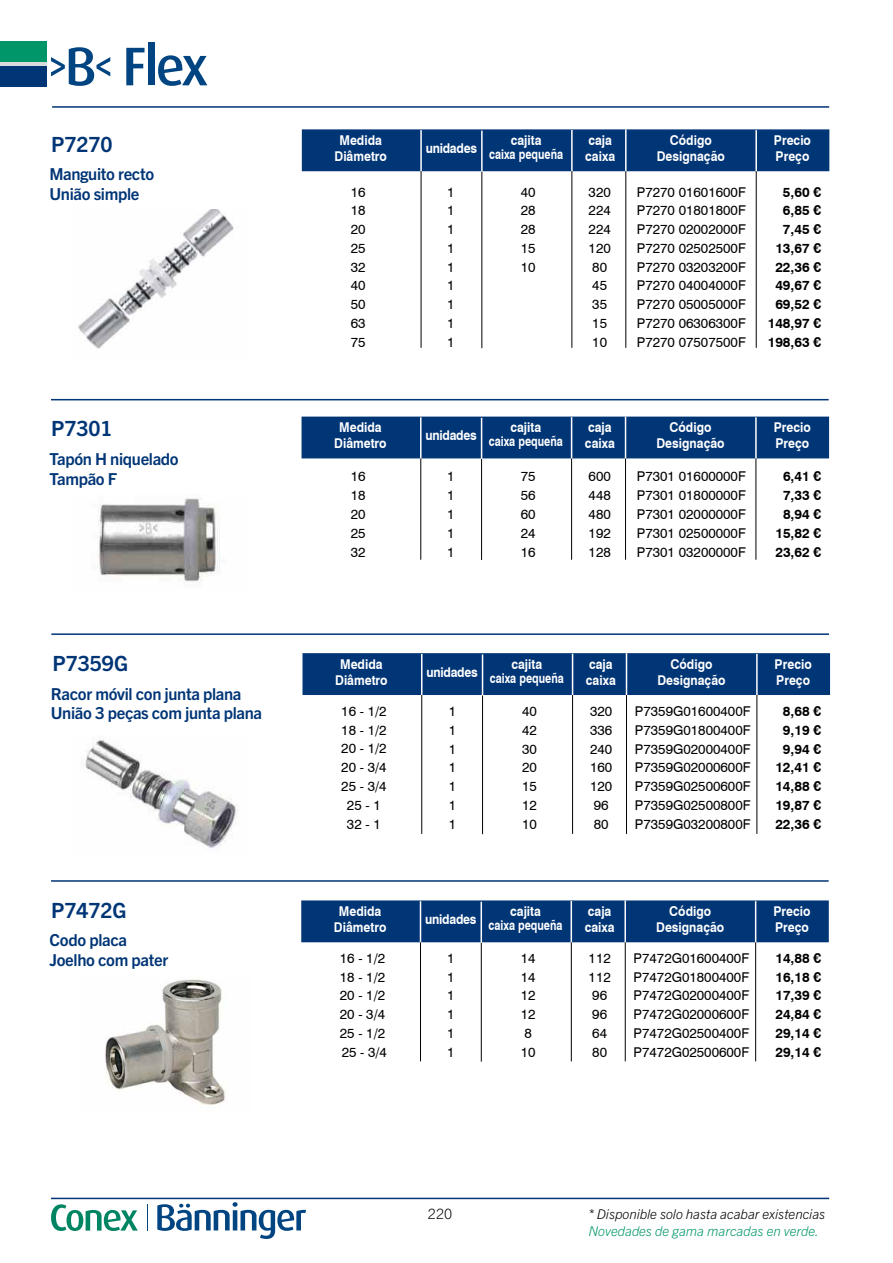
<style>
.page{position:relative;width:893px;height:1263px;background:#fff}
.page>*{position:absolute;margin:0;border:0;box-sizing:border-box;transform-origin:0 0}
.t1{font:700 21px "Trade Gothic Next LT Pro";color:#003576}
.t2{font:700 16.5px/19.8px "Trade Gothic Next LT Pro";letter-spacing:-.02em;color:#003576}
.t3{font:300 14.25px "Trade Gothic Next LT Pro";color:#000}
.t4{font:13.5px/18.8px "Swiss 721 BT";color:#000;text-align:justify}
.t5{font:700 13.5px/16.2px "Swiss 721 BT";color:#fff;text-align:center;scale:.9 1}
.t6{font:700 13.5px/18.8px "Swiss 721 BT";color:#000;text-align:center}
.t7{font:italic 300 13.5px "Trade Gothic Next LT Pro";color:#000}
.t8{font:700 13.5px "Swiss 721 BT";letter-spacing:-.02em;color:#fff;scale:.9 1}
.t9{font:italic 300 13.5px "Trade Gothic Next LT Pro";color:#00966b}
</style>
<div class="page">
<div style="left:0;top:61px;width:47px;height:8px;background:#d9dadb"></div>
<div style="left:0;top:41px;width:47px;height:21px;background:#00966a"></div>
<div style="left:0;top:66px;width:47px;height:21px;background:#003576"></div>
<hr style="left:52px;top:106px;width:777px;height:2px;background:#003576">
<hr style="left:51px;top:1198px;width:778px;height:1px;background:#003576">
<svg style="left:51px;top:47px;width:59px;height:39px"></svg>
<svg style="left:126px;top:48px;width:19px;height:37px"></svg>
<div style="left:148px;top:43px;width:7px;height:42px;background:#004481"></div>
<svg style="left:158px;top:55px;width:49px;height:31px"></svg>
<svg style="left:157px;top:1202px;width:149px;height:37px"></svg>
<svg style="left:51px;top:1204px;width:87px;height:27px"></svg>
<svg style="left:147px;top:1204px;width:1px;height:27px"></svg>
<img style="left:78px;top:209px;width:156px;height:140px">
<img style="left:98px;top:498px;width:122px;height:85px">
<hr style="left:51px;top:399px;width:778px;height:1px;background:#003576">
<img style="left:85px;top:739px;width:154px;height:109px">
<hr style="left:51px;top:633px;width:778px;height:2px;background:#003576">
<img style="left:105px;top:979px;width:121px;height:126px">
<hr style="left:51px;top:880px;width:778px;height:2px;background:#003576">
<hr style="left:421px;top:130px;width:1px;height:218px;background:#000">
<hr style="left:571px;top:130px;width:1px;height:218px;background:#000">
<hr style="left:625px;top:132px;width:1px;height:216px;background:#000">
<hr style="left:756px;top:132px;width:1px;height:216px;background:#000">
<hr style="left:481px;top:130px;width:1px;height:218px;background:#000">
<div style="left:302px;top:129px;width:527px;height:42px;background:#003576;border:2px solid #003576"></div>
<hr style="left:420px;top:130px;width:2px;height:41px;background:#fff">
<hr style="left:571px;top:130px;width:2px;height:41px;background:#fff">
<hr style="left:625px;top:129px;width:2px;height:42px;background:#fff">
<hr style="left:755px;top:130px;width:2px;height:41px;background:#fff">
<hr style="left:481px;top:131px;width:2px;height:41px;background:#fff">
<hr style="left:420px;top:417px;width:1px;height:143px;background:#000">
<hr style="left:571px;top:417px;width:1px;height:143px;background:#000">
<hr style="left:625px;top:419px;width:1px;height:141px;background:#000">
<hr style="left:756px;top:419px;width:1px;height:141px;background:#000">
<hr style="left:481px;top:418px;width:1px;height:142px;background:#000">
<div style="left:302px;top:417px;width:527px;height:41px;background:#003576"></div>
<hr style="left:420px;top:417px;width:2px;height:41px;background:#fff">
<hr style="left:571px;top:417px;width:1px;height:41px;background:#fff">
<hr style="left:625px;top:417px;width:1px;height:41px;background:#fff">
<hr style="left:755px;top:417px;width:2px;height:41px;background:#fff">
<hr style="left:481px;top:418px;width:1px;height:41px;background:#fff">
<hr style="left:421px;top:654px;width:1px;height:180px;background:#000">
<hr style="left:572px;top:654px;width:1px;height:180px;background:#000">
<hr style="left:626px;top:656px;width:1px;height:178px;background:#000">
<hr style="left:756px;top:656px;width:1px;height:178px;background:#000">
<hr style="left:482px;top:654px;width:1px;height:180px;background:#000">
<div style="left:302px;top:653px;width:528px;height:42px;background:#003576;border:2px solid #003576"></div>
<hr style="left:421px;top:654px;width:1px;height:41px;background:#fff">
<hr style="left:572px;top:654px;width:1px;height:41px;background:#fff">
<hr style="left:626px;top:653px;width:1px;height:42px;background:#fff">
<hr style="left:756px;top:654px;width:2px;height:41px;background:#fff">
<hr style="left:482px;top:654px;width:1px;height:41px;background:#fff">
<hr style="left:420px;top:901px;width:1px;height:160px;background:#000">
<hr style="left:571px;top:901px;width:1px;height:160px;background:#000">
<hr style="left:625px;top:903px;width:1px;height:158px;background:#000">
<hr style="left:755px;top:903px;width:1px;height:158px;background:#000">
<hr style="left:481px;top:901px;width:1px;height:160px;background:#000">
<div style="left:301px;top:900px;width:528px;height:42px;background:#003576;border:2px solid #003576"></div>
<hr style="left:420px;top:901px;width:1px;height:41px;background:#fff">
<hr style="left:571px;top:901px;width:1px;height:41px;background:#fff">
<hr style="left:624px;top:900px;width:2px;height:42px;background:#fff">
<hr style="left:755px;top:901px;width:1px;height:41px;background:#fff">
<hr style="left:481px;top:902px;width:1px;height:41px;background:#fff">
<h1 class="t1" style="left:51px;top:129px;width:63px">P7270</h1>
<p class="t2" style="left:50px;top:163px;width:106px">Manguito recto<br>União simple</p>
<h1 class="t1" style="left:51px;top:414px;width:63px">P7301</h1>
<p class="t2" style="left:50px;top:448px;width:131px">Tapón H niquelado<br>Tampão F</p>
<h1 class="t1" style="left:52px;top:649px;width:77px">P7359G</h1>
<p class="t2" style="left:51px;top:683px;width:213px">Racor móvil con junta plana<br>União 3 peças com junta plana</p>
<h1 class="t1" style="left:51px;top:895px;width:77px">P7472G</h1>
<p class="t2" style="left:50px;top:929px;width:120px">Codo placa<br>Joelho com pater</p>
<p class="t5" style="left:334px;top:132px;width:60px">Medida<br>Diâmetro</p>
<p class="t8" style="left:426px;top:140px;width:59px">unidades</p>
<p class="t5" style="left:489px;top:133px;width:84px;line-height:14.2px">cajita<br>caixa pequeña</p>
<p class="t5" style="left:585px;top:132px;width:35px;text-align:left">caja caixa</p>
<p class="t5" style="left:657px;top:132px;width:77px">Código<br>Designação</p>
<p class="t5" style="left:774px;top:132px;width:43px;text-align:left">Precio<br>Preço</p>
<p class="t4" style="left:351px;top:182px;width:16px">16<br>18<br>20<br>25<br>32<br>40<br>50<br>63<br>75</p>
<p class="t4" style="left:447px;top:182px;width:9px">1<br>1<br>1<br>1<br>1<br>1<br>1<br>1<br>1</p>
<p class="t4" style="left:521px;top:182px;width:16px">40<br>28<br>28<br>15<br>10</p>
<p class="t4" style="left:589px;top:182px;width:24px;text-align:left">320<br>224<br>224<br>120<br>80<br>45<br>35<br>15<br>10</p>
<p class="t4" style="left:637px;top:182px;width:111px">P7270 01601600F P7270 01801800F P7270 02002000F P7270 02502500F P7270 03203200F P7270 04004000F P7270 05005000F P7270 06306300F P7270 07507500F</p>
<p class="t6" style="left:768px;top:182px;width:55px;text-align:right">5,60 €<br>6,85 €<br>7,45 €<br>13,67 €<br>22,36 €<br>49,67 €<br>69,52 €<br>148,97 €<br>198,63 €</p>
<p class="t5" style="left:334px;top:419px;width:60px">Medida<br>Diâmetro</p>
<p class="t8" style="left:425px;top:427px;width:59px">unidades</p>
<p class="t5" style="left:489px;top:420px;width:84px;line-height:14.2px">cajita<br>caixa pequeña</p>
<p class="t5" style="left:585px;top:419px;width:35px;text-align:left">caja caixa</p>
<p class="t5" style="left:656px;top:419px;width:77px">Código<br>Designação</p>
<p class="t5" style="left:774px;top:419px;width:43px;text-align:left">Precio<br>Preço</p>
<p class="t4" style="left:351px;top:467px;width:16px">16<br>18<br>20<br>25<br>32</p>
<p class="t4" style="left:447px;top:467px;width:9px">1<br>1<br>1<br>1<br>1</p>
<p class="t4" style="left:521px;top:467px;width:16px">75<br>56<br>60<br>24<br>16</p>
<p class="t4" style="left:589px;top:467px;width:24px">600<br>448<br>480<br>192<br>128</p>
<p class="t4" style="left:637px;top:467px;width:111px">P7301 01600000F P7301 01800000F P7301 02000000F P7301 02500000F P7301 03200000F</p>
<p class="t6" style="left:775px;top:467px;width:47px">6,41 €<br>7,33 €<br>8,94 €<br>15,82 €<br>23,62 €</p>
<p class="t5" style="left:335px;top:656px;width:60px">Medida<br>Diâmetro</p>
<p class="t8" style="left:426px;top:664px;width:59px">unidades</p>
<p class="t5" style="left:490px;top:657px;width:84px;line-height:14.2px">cajita<br>caixa pequeña</p>
<p class="t5" style="left:586px;top:656px;width:35px;text-align:left">caja caixa</p>
<p class="t5" style="left:657px;top:656px;width:77px">Código<br>Designação</p>
<p class="t5" style="left:775px;top:656px;width:43px;text-align:left">Precio<br>Preço</p>
<p class="t4" style="left:341px;top:702px;width:47px;text-align:center">16 - 1/2<br>18 - 1/2<br>20 - 1/2<br>20 - 3/4<br>25 - 3/4<br>25 - 1<br>32 - 1</p>
<p class="t4" style="left:449px;top:702px;width:9px">1<br>1<br>1<br>1<br>1<br>1<br>1</p>
<p class="t4" style="left:522px;top:702px;width:16px">40<br>42<br>30<br>20<br>15<br>12<br>10</p>
<p class="t4" style="left:590px;top:702px;width:24px;text-align:left">320<br>336<br>240<br>160<br>120<br>96<br>80</p>
<p class="t4" style="left:635px;top:702px;width:117px">P7359G01600400F P7359G01800400F P7359G02000400F P7359G02000600F P7359G02500600F P7359G02500800F P7359G03200800F</p>
<p class="t6" style="left:775px;top:702px;width:47px">8,68 €<br>9,19 €<br>9,94 €<br>12,41 €<br>14,88 €<br>19,87 €<br>22,36 €</p>
<p class="t5" style="left:334px;top:903px;width:60px">Medida<br>Diâmetro</p>
<p class="t8" style="left:425px;top:911px;width:59px">unidades</p>
<p class="t5" style="left:488px;top:904px;width:84px;line-height:14.2px">cajita<br>caixa pequeña</p>
<p class="t5" style="left:585px;top:903px;width:35px;text-align:left">caja caixa</p>
<p class="t5" style="left:656px;top:903px;width:77px">Código<br>Designação</p>
<p class="t5" style="left:773px;top:903px;width:43px;text-align:left">Precio<br>Preço</p>
<p class="t4" style="left:340px;top:948px;width:49px;text-align:left">16 - 1/2<br>18 - 1/2<br>20 - 1/2<br>20 - 3/4<br>25 - 1/2<br>25 - 3/4</p>
<p class="t4" style="left:447px;top:948px;width:9px">1<br>1<br>1<br>1<br>1<br>1</p>
<p class="t4" style="left:521px;top:948px;width:16px;text-align:left">14<br>14<br>12<br>12<br>8<br>10</p>
<p class="t4" style="left:589px;top:948px;width:24px;text-align:left">112<br>112<br>96<br>96<br>64<br>80</p>
<p class="t4" style="left:634px;top:948px;width:117px">P7472G01600400F P7472G01800400F P7472G02000400F P7472G02000600F P7472G02500400F P7472G02500600F</p>
<p class="t6" style="left:775px;top:948px;width:47px;text-align:justify">14,88 € 16,18 € 17,39 € 24,84 € 29,14 € 29,14 €</p>
<p class="t3" style="left:428px;top:1204px;width:26px">220</p>
<p class="t7" style="left:588px;top:1205px;width:238px">* Disponible solo hasta acabar existencias</p>
<p class="t9" style="left:588px;top:1221px;width:232px">Novedades de gama marcadas en verde.</p>
</div>
